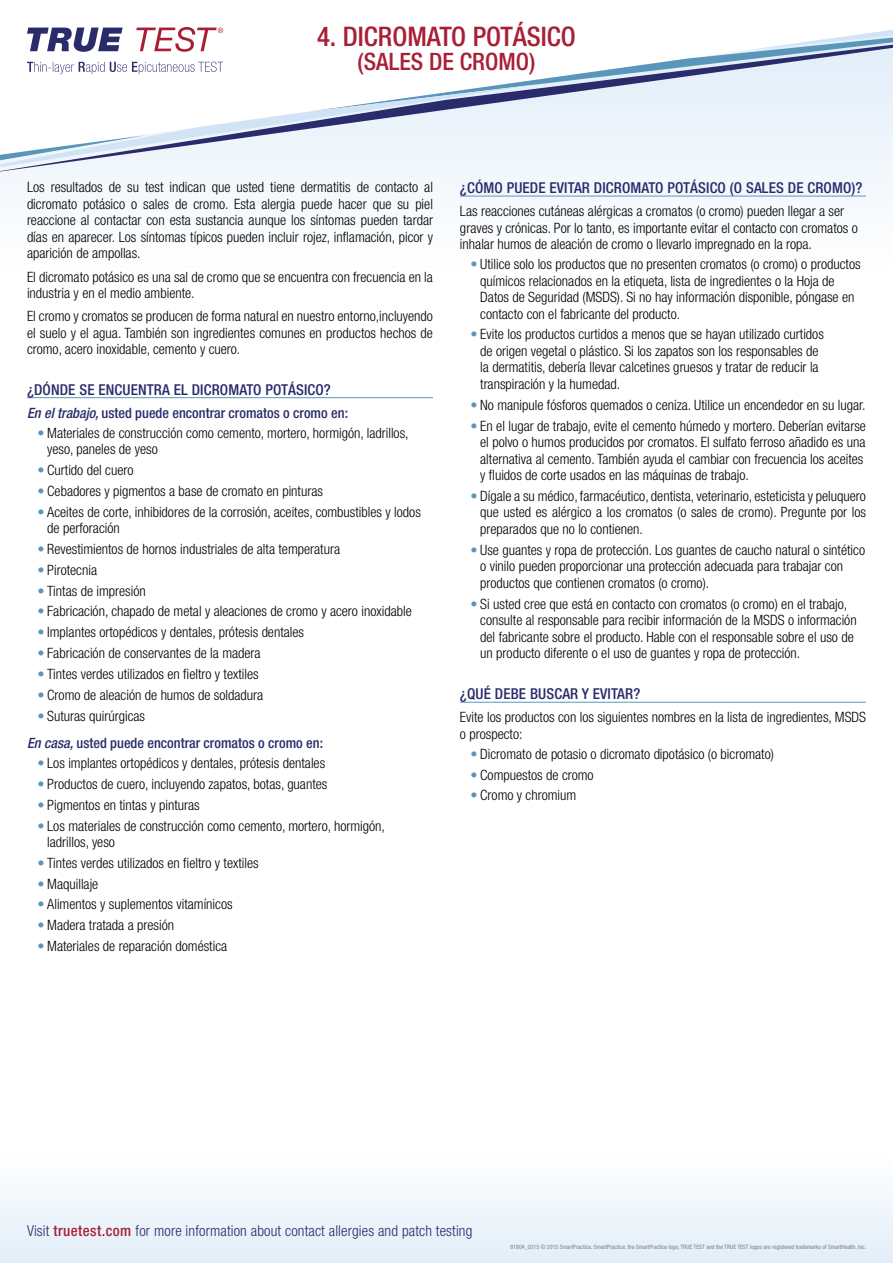
<style>
.page{position:relative;width:893px;height:1263px;background:#fff}
.page>*{position:absolute;margin:0;border:0;box-sizing:border-box;transform-origin:0 0}
.Top_Headline-Spanish{font:500 condensed 27px "Helvetica Neue";color:#a81f36}
.top_subhead-Spanish{font:500 condensed 24px "Helvetica Neue";color:#a81f36}
.underlined_question{font:500 condensed 15px "Helvetica Neue";letter-spacing:.01em;color:#292b6b}
.t1{font:300 condensed 15px "Helvetica Neue";letter-spacing:.01em;color:#292b6b}
.LIST_bullets-Spanish{font:300 condensed 14.25px/16.5px "Helvetica Neue";color:#000}
.BODY____03125_above{font:300 condensed 14.25px/16.5px "Helvetica Neue";color:#000;text-align:justify}
.body___0_above___LEF{font:300 condensed 14.25px/16.5px "Helvetica Neue";color:#000}
.body___0_above-Spani{font:300 condensed 14.25px/16.5px "Helvetica Neue";color:#000}
.trabajo_subhead-0_ab{font:500 condensed 14.25px "Helvetica Neue";color:#292b6b}
.casa_subhead{font:500 condensed 14.25px "Helvetica Neue";color:#292b6b}
.t2{font:condensed 6px "Helvetica Neue";color:#808080}
.s1{font-style:italic}
.s2{color:#5a96ba}
.s3{font-weight:500;color:#a81f36}
</style>
<div class="page">
<div style="left:0;top:172px;width:893px;height:24px;background:#f3f8fc"></div>
<div style="left:0;top:167px;width:893px;height:5px;background:#f1f7fc"></div>
<div style="left:0;top:1155px;width:893px;height:108px;background:linear-gradient(to right,#f0f6fc,#f0f6fc)"></div>
<svg style="left:0;top:27px;width:893px;height:140px"></svg>
<hr style="left:27px;top:397px;width:406px;height:1px;background:#5a96ba">
<hr style="left:460px;top:196px;width:406px;height:1px;background:#5a96ba">
<hr style="left:460px;top:702px;width:406px;height:1px;background:#5a96ba">
<p class="Top_Headline-Spanish" style="left:317px;top:21px;width:260px">4. DICROMATO POTÁSICO</p>
<p class="top_subhead-Spanish" style="left:358px;top:47px;width:179px">(SALES DE CROMO)</p>
<p class="BODY____03125_above" style="left:27px;top:179px;width:408px">Los resultados de su test indican que usted tiene dermatitis de contacto al dicromato potásico o sales de cromo. Esta alergia puede hacer que su piel reaccione al contactar con esta sustancia aunque los síntomas pueden tardar días en aparecer. Los síntomas típicos pueden incluir rojez, inflamación, picor y aparición de ampollas.</p>
<p class="BODY____03125_above" style="left:27px;top:268px;width:407px">El dicromato potásico es una sal de cromo que se encuentra con frecuencia en la industria y en el medio ambiente.</p>
<p class="BODY____03125_above" style="left:27px;top:308px;width:408px">El cromo y cromatos se producen de forma natural en nuestro entorno,incluyendo el suelo y el agua. También son ingredientes comunes en productos hechos de cromo, acero inoxidable, cemento y cuero.</p>
<p class="underlined_question" style="left:27px;top:380px;width:305px">¿DÓNDE SE ENCUENTRA EL DICROMATO POTÁSICO?</p>
<p class="trabajo_subhead-0_ab" style="left:27px;top:404px;width:323px"><span class="s1">En el trabajo,</span> usted puede encontrar cromatos o cromo en:</p>
<p class="LIST_bullets-Spanish" style="left:47px;top:424px;width:363px;text-indent:-10px"><span class="s2">•</span> Materiales de construcción como cemento, mortero, hormigón, ladrillos, yeso, paneles de yeso</p>
<p class="LIST_bullets-Spanish" style="left:38px;top:462px;width:97px"><span class="s2">•</span> Curtido del cuero</p>
<p class="LIST_bullets-Spanish" style="left:38px;top:482px;width:287px"><span class="s2">•</span> Cebadores y pigmentos a base de cromato en pinturas</p>
<p class="LIST_bullets-Spanish" style="left:47px;top:503px;width:375px;text-indent:-10px"><span class="s2">•</span> Aceites de corte, inhibidores de la corrosión, aceites, combustibles y lodos de perforación</p>
<p class="LIST_bullets-Spanish" style="left:38px;top:541px;width:304px"><span class="s2">•</span> Revestimientos de hornos industriales de alta temperatura</p>
<p class="LIST_bullets-Spanish" style="left:38px;top:561px;width:61px"><span class="s2">•</span> Pirotecnia</p>
<p class="LIST_bullets-Spanish" style="left:38px;top:582px;width:110px"><span class="s2">•</span> Tintas de impresión</p>
<p class="LIST_bullets-Spanish" style="left:38px;top:603px;width:376px"><span class="s2">•</span> Fabricación, chapado de metal y aleaciones de cromo y acero inoxidable</p>
<p class="LIST_bullets-Spanish" style="left:38px;top:624px;width:268px"><span class="s2">•</span> Implantes ortopédicos y dentales, prótesis dentales</p>
<p class="LIST_bullets-Spanish" style="left:38px;top:645px;width:225px"><span class="s2">•</span> Fabricación de conservantes de la madera</p>
<p class="LIST_bullets-Spanish" style="left:38px;top:665px;width:223px"><span class="s2">•</span> Tintes verdes utilizados en fieltro y textiles</p>
<p class="LIST_bullets-Spanish" style="left:38px;top:686px;width:227px"><span class="s2">•</span> Cromo de aleación de humos de soldadura</p>
<p class="LIST_bullets-Spanish" style="left:38px;top:707px;width:109px"><span class="s2">•</span> Suturas quirúrgicas</p>
<p class="casa_subhead" style="left:27px;top:735px;width:298px"><span class="s1">En casa,</span> usted puede encontrar cromatos o cromo en:</p>
<p class="LIST_bullets-Spanish" style="left:38px;top:755px;width:289px"><span class="s2">•</span> Los implantes ortopédicos y dentales, prótesis dentales</p>
<p class="LIST_bullets-Spanish" style="left:38px;top:775px;width:291px"><span class="s2">•</span> Productos de cuero, incluyendo zapatos, botas, guantes</p>
<p class="LIST_bullets-Spanish" style="left:38px;top:796px;width:164px"><span class="s2">•</span> Pigmentos en tintas y pinturas</p>
<p class="LIST_bullets-Spanish" style="left:47px;top:817px;width:339px;text-indent:-10px"><span class="s2">•</span> Los materiales de construcción como cemento, mortero, hormigón, ladrillos, yeso</p>
<p class="LIST_bullets-Spanish" style="left:38px;top:854px;width:223px"><span class="s2">•</span> Tintes verdes utilizados en fieltro y textiles</p>
<p class="LIST_bullets-Spanish" style="left:38px;top:875px;width:62px"><span class="s2">•</span> Maquillaje</p>
<p class="LIST_bullets-Spanish" style="left:38px;top:896px;width:197px"><span class="s2">•</span> Alimentos y suplementos vitamínicos</p>
<p class="LIST_bullets-Spanish" style="left:38px;top:917px;width:138px"><span class="s2">•</span> Madera tratada a presión</p>
<p class="LIST_bullets-Spanish" style="left:38px;top:938px;width:191px"><span class="s2">•</span> Materiales de reparación doméstica</p>
<p class="underlined_question" style="left:460px;top:179px;width:404px">¿CÓMO PUEDE EVITAR DICROMATO POTÁSICO (O SALES DE CROMO)?</p>
<p class="body___0_above___LEF" style="left:460px;top:203px;width:399px">Las reacciones cutáneas alérgicas a cromatos (o cromo) pueden llegar a ser graves y crónicas. Por lo tanto, es importante evitar el contacto con cromatos o inhalar humos de aleación de cromo o llevarlo impregnado en la ropa.</p>
<p class="LIST_bullets-Spanish" style="left:480px;top:256px;width:382px;text-indent:-10px"><span class="s2">•</span> Utilice solo los productos que no presenten cromatos (o cromo) o productos químicos relacionados en la etiqueta, lista de ingredientes o la Hoja de Datos de Seguridad (MSDS). Si no hay información disponible, póngase en contacto con el fabricante del producto.</p>
<p class="LIST_bullets-Spanish" style="left:480px;top:326px;width:345px;text-indent:-10px"><span class="s2">•</span> Evite los productos curtidos a menos que se hayan utilizado curtidos de origen vegetal o plástico. Si los zapatos son los responsables de la dermatitis, debería llevar calcetines gruesos y tratar de reducir la transpiración y la humedad.</p>
<p class="LIST_bullets-Spanish" style="left:470px;top:396px;width:397px"><span class="s2">•</span> No manipule fósforos quemados o ceniza. Utilice un encendedor en su lugar.</p>
<p class="LIST_bullets-Spanish" style="left:480px;top:417px;width:387px;text-indent:-10px"><span class="s2">•</span> En el lugar de trabajo, evite el cemento húmedo y mortero. Deberían evitarse el polvo o humos producidos por cromatos. El sulfato ferroso añadido es una alternativa al cemento. También ayuda el cambiar con frecuencia los aceites y fluidos de corte usados en las máquinas de trabajo.</p>
<p class="LIST_bullets-Spanish" style="left:480px;top:487px;width:387px;text-align:justify;text-indent:-10px"><span class="s2">•</span> Dígale a su médico, farmacéutico, dentista, veterinario, esteticista y peluquero que usted es alérgico a los cromatos (o sales de cromo). Pregunte por los preparados que no lo contienen.</p>
<p class="LIST_bullets-Spanish" style="left:480px;top:541px;width:386px;text-indent:-10px"><span class="s2">•</span> Use guantes y ropa de protección. Los guantes de caucho natural o sintético o vinilo pueden proporcionar una protección adecuada para trabajar con productos que contienen cromatos (o cromo).</p>
<p class="LIST_bullets-Spanish" style="left:480px;top:595px;width:378px;text-indent:-10px"><span class="s2">•</span> Si usted cree que está en contacto con cromatos (o cromo) en el trabajo, consulte al responsable para recibir información de la MSDS o información del fabricante sobre el producto. Hable con el responsable sobre el uso de un producto diferente o el uso de guantes y ropa de protección.</p>
<p class="underlined_question" style="left:460px;top:685px;width:182px">¿QUÉ DEBE BUSCAR Y EVITAR?</p>
<p class="body___0_above-Spani" style="left:460px;top:709px;width:407px">Evite los productos con los siguientes nombres en la lista de ingredientes, MSDS o prospecto:</p>
<p class="LIST_bullets-Spanish" style="left:470px;top:745px;width:305px"><span class="s2">•</span> Dicromato de potasio o dicromato dipotásico (o bicromato)</p>
<p class="LIST_bullets-Spanish" style="left:470px;top:766px;width:125px"><span class="s2">•</span> Compuestos de cromo</p>
<p class="LIST_bullets-Spanish" style="left:470px;top:787px;width:107px"><span class="s2">•</span> Cromo y chromium</p>
<p class="t1" style="left:27px;top:1222px;width:447px">Visit <span class="s3">truetest.com</span> for more information about contact allergies and patch testing</p>
<p class="t2" style="left:510px;top:1244px;width:357px">81804_0315 © 2015 SmartPractice. SmartPractice, the SmartPractice logo, TRUE TEST and the TRUE TEST logos are registered trademarks of SmartHealth, Inc.</p>
</div>
